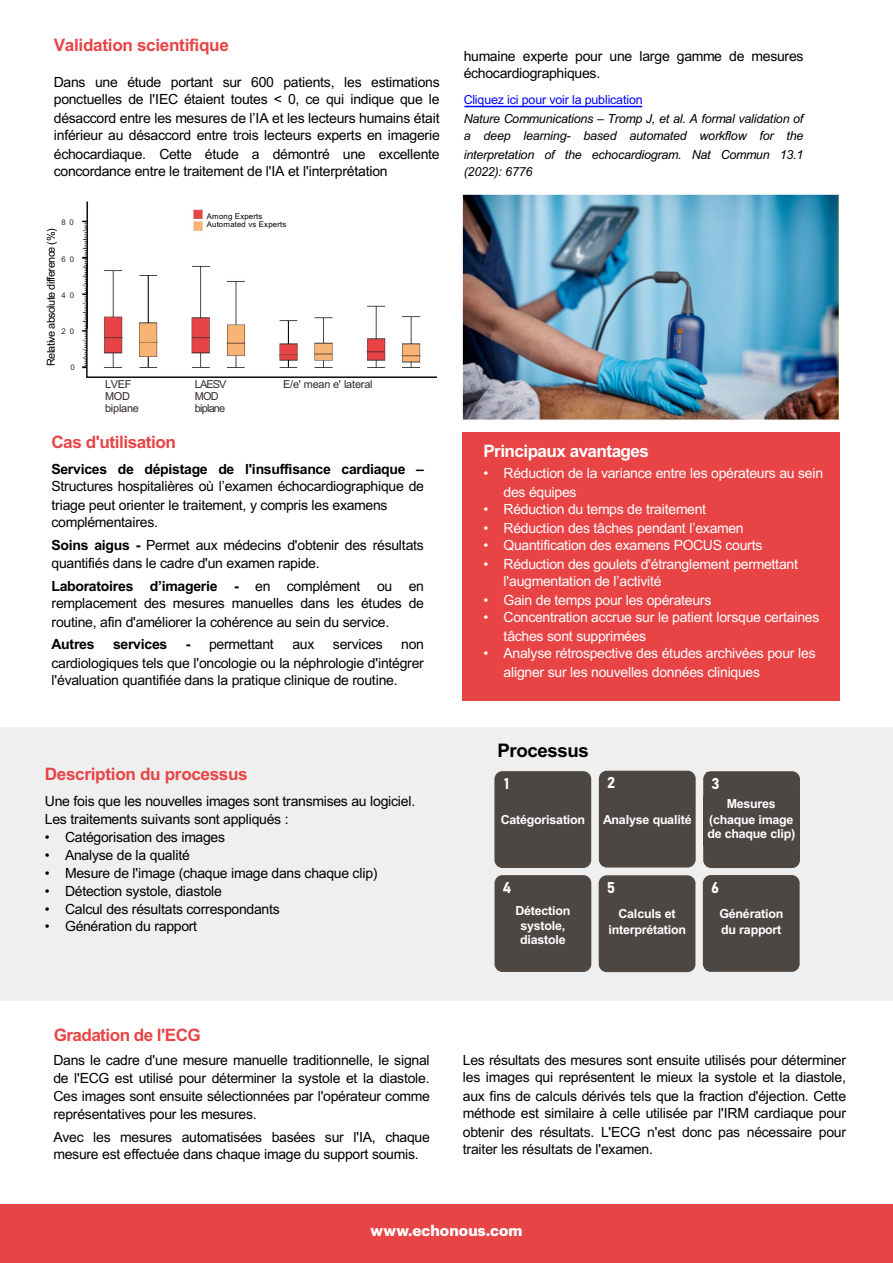
<style>
.page{position:relative;width:893px;height:1263px;background:#fff}
.page>*{position:absolute;margin:0;border:0;box-sizing:border-box;transform-origin:0 0}
.t1{font:700 18.75px "Arial";letter-spacing:-.025em;color:#000}
.t2{font:700 17.1px "Arial";letter-spacing:-.02em;color:#e84446}
.t3{font:700 17.1px "Arial";letter-spacing:-.035em;color:#fff}
.t4{font:700 15.6px "Arial";letter-spacing:.02em;color:#fff}
.t5{font:15.6px "Bahnschrift 2 bc 0000";color:#fff}
.t6{font:700 15px "Graphik";letter-spacing:.01em;color:#fff}
.t7{font:14.1px/17.2px "Arial";letter-spacing:-.02em;color:#000}
.t8{font:14.1px/18.8px "Arial";letter-spacing:-.02em;color:#fff}
.t9{font:700 14.1px "Arial";letter-spacing:-.02em;color:#000}
.t10{font:italic 12.45px/18.8px "Arial";letter-spacing:-.015em;color:#000}
.t11{font:700 12.45px/15.8px "Arial";letter-spacing:-.015em;color:#fff;text-align:center}
.t12{font:10.95px/12.3px "Arial";letter-spacing:-.025em;color:#33282a}
.t13{font:10.95px "Arial";letter-spacing:-.06em;color:#000}
.t14{font:10.95px/12.3px "Arial";letter-spacing:-.085em;color:#33282a}
.t15{font:10.95px "Arial";letter-spacing:-.08em;color:#33282a}
.t16{font:7.8px "Arial";letter-spacing:.02em;color:#000}
.t17{font:7.8px "Arial";color:#33282a}
.s1{font-weight:700}
.s2{font-style:normal;color:#00f}
</style>
<div class="page">
<img style="left:82px;top:201px;width:356px;height:177px">
<div style="left:0;top:727px;width:892px;height:273px;background:#f0efef"></div>
<div style="left:495px;top:875px;width:96px;height:97px;background:#4c4743;border-radius:8px"></div>
<div style="left:599px;top:875px;width:96px;height:97px;background:#4c4743;border-radius:8px"></div>
<div style="left:599px;top:771px;width:97px;height:96px;background:#4c4743;border-radius:8px"></div>
<div style="left:494px;top:771px;width:97px;height:97px;background:#4c4743;border-radius:8px"></div>
<div style="left:703px;top:771px;width:97px;height:97px;background:#4c4743;border-radius:8px"></div>
<div style="left:703px;top:875px;width:97px;height:97px;background:#4c4743;border-radius:8px"></div>
<img style="left:462px;top:194px;width:376px;height:226px">
<svg style="left:464px;top:106px;width:178px;height:1px"></svg>
<div style="left:462px;top:433px;width:377px;height:268px;background:#e84446"></div>
<div style="left:0;top:1204px;width:893px;height:59px;background:#e74545"></div>
<p class="t2" style="left:54px;top:33px;width:177px">Validation scientifique</p>
<p class="t7" style="left:54px;top:74px;width:387px">Dans une étude portant sur 600 patients, les estimations ponctuelles de l'IEC étaient toutes &lt; 0, ce qui indique que le</p>
<p class="t7" style="left:54px;top:110px;width:387px;line-height:16.8px">désaccord entre les mesures de l’IA et les lecteurs humains était inférieur au désaccord entre trois lecteurs experts en imagerie</p>
<p class="t7" style="left:54px;top:146px;width:387px;line-height:16.8px">échocardiaque. Cette étude a démontré une excellente concordance entre le traitement de l'IA et l'interprétation</p>
<p class="t16" style="left:207px;top:211px;width:57px">Among Experts</p>
<p class="t17" style="left:62px;top:217px;width:14px">8 0</p>
<p class="t16" style="left:207px;top:219px;width:81px">Automated vs Experts</p>
<p class="t13" style="left:44px;top:366px;width:139px;rotate:-90deg">Relative absolute difference (%)</p>
<p class="t17" style="left:62px;top:253px;width:14px">6 0</p>
<p class="t17" style="left:62px;top:290px;width:14px">4 0</p>
<p class="t17" style="left:62px;top:326px;width:14px">2 0</p>
<p class="t17" style="left:70px;top:362px;width:6px">0</p>
<p class="t12" style="left:105px;top:378px;width:28px">LVEF<br>MOD</p>
<p class="t12" style="left:105px;top:402px;width:35px">biplane</p>
<p class="t14" style="left:195px;top:378px;width:33px">LAESV<br>MOD</p>
<p class="t15" style="left:195px;top:400px;width:32px">biplane</p>
<p class="t12" style="left:283px;top:378px;width:91px">E/e' mean e' lateral</p>
<p class="t2" style="left:51px;top:429px;width:126px">Cas d'utilisation</p>
<p class="t7" style="left:51px;top:460px;width:374px"><span class="s1">Services de dépistage de l'insuffisance cardiaque –<br></span>Structures hospitalières où l’examen échocardiographique de</p>
<p class="t7" style="left:52px;top:496px;width:338px">triage peut orienter le traitement, y compris les examens complémentaires.</p>
<p class="t7" style="left:52px;top:537px;width:374px"><span class="s1">Soins aigus -</span> Permet aux médecins d'obtenir des résultats quantifiés dans le cadre d'un examen rapide.</p>
<p class="t7" style="left:52px;top:577px;width:374px"><span class="s1">Laboratoires d’imagerie -</span> en complément ou en remplacement des mesures manuelles dans les études de</p>
<p class="t7" style="left:52px;top:611px;width:339px;line-height:22px">routine, afin d'améliorer la cohérence au sein du service.<br><span class="s1">Autres</span></p>
<p class="t9" style="left:113px;top:634px;width:56px">services</p>
<p class="t7" style="left:186px;top:635px;width:89px"><span class="s1">-</span> permettant</p>
<p class="t7" style="left:292px;top:635px;width:24px">aux</p>
<p class="t7" style="left:333px;top:635px;width:51px">services</p>
<p class="t7" style="left:52px;top:634px;width:374px;line-height:18.8px;text-align:right">non<br>cardiologiques tels que l'oncologie ou la néphrologie d'intégrer</p>
<p class="t7" style="left:52px;top:671px;width:348px">l'évaluation quantifiée dans la pratique clinique de routine.</p>
<p class="t2" style="left:45px;top:762px;width:204px">Description du processus</p>
<p class="t7" style="left:45px;top:793px;width:372px">Une fois que les nouvelles images sont transmises au logiciel.<br>Les traitements suivants sont appliqués :</p>
<p class="t7" style="left:45px;top:829px;width:182px">• Catégorisation des images</p>
<p class="t7" style="left:45px;top:846px;width:146px">• Analyse de la qualité</p>
<p class="t7" style="left:45px;top:865px;width:334px">• Mesure de l'image (chaque image dans chaque clip)</p>
<p class="t7" style="left:45px;top:882px;width:179px">• Détection systole, diastole</p>
<p class="t7" style="left:45px;top:900px;width:236px">• Calcul des résultats correspondants</p>
<p class="t7" style="left:45px;top:918px;width:154px">• Génération du rapport</p>
<p class="t7" style="left:464px;top:47px;width:341px">humaine experte pour une large gamme de mesures échocardiographiques.</p>
<p class="t10" style="left:464px;top:91px;width:341px"><span class="s2">Cliquez ici pour voir la publication<br></span>Nature Communications – Tromp J, et al. A formal validation of</p>
<p class="t10" style="left:464px;top:126px;width:341px">a deep learning- based automated workflow for the interpretation of the echocardiogram. Nat Commun 13.1</p>
<p class="t10" style="left:464px;top:162px;width:70px">(2022): 6776</p>
<p class="t3" style="left:483px;top:438px;width:167px">Principaux avantages</p>
<p class="t8" style="left:504px;top:464px;width:321px;text-indent:-20px">• Réduction de la variance entre les opérateurs au sein des équipes</p>
<p class="t8" style="left:483px;top:500px;width:224px">• Réduction du temps de traitement</p>
<p class="t8" style="left:483px;top:518px;width:262px">• Réduction des tâches pendant l’examen</p>
<p class="t8" style="left:483px;top:536px;width:281px">• Quantification des examens POCUS courts</p>
<p class="t8" style="left:504px;top:555px;width:296px;line-height:17.2px;text-indent:-20px">• Réduction des goulets d'étranglement permettant l'augmentation de l’activité</p>
<p class="t8" style="left:483px;top:590px;width:230px">• Gain de temps pour les opérateurs</p>
<p class="t8" style="left:504px;top:607px;width:317px;text-indent:-20px">• Concentration accrue sur le patient lorsque certaines tâches sont supprimées</p>
<p class="t8" style="left:504px;top:643px;width:314px;text-indent:-20px">• Analyse rétrospective des études archivées pour les aligner sur les nouvelles données cliniques</p>
<p class="t1" style="left:498px;top:737px;width:93px">Processus</p>
<p class="t5" style="left:504px;top:771px;width:7px">1</p>
<p class="t11" style="left:501px;top:812px;width:86px">Catégorisation</p>
<p class="t5" style="left:607px;top:770px;width:10px">2</p>
<p class="t11" style="left:603px;top:811px;width:90px">Analyse qualité</p>
<p class="t5" style="left:711px;top:771px;width:10px">3</p>
<p class="t11" style="left:709px;top:796px;width:86px">Mesures (chaque image</p>
<p class="t11" style="left:707px;top:826px;width:89px">de chaque clip)</p>
<p class="t5" style="left:502px;top:875px;width:10px">4</p>
<p class="t11" style="left:515px;top:903px;width:57px;line-height:14.9px">Détection systole, diastole</p>
<p class="t5" style="left:607px;top:875px;width:10px">5</p>
<p class="t11" style="left:608px;top:906px;width:79px">Calculs et interprétation</p>
<p class="t5" style="left:711px;top:875px;width:9px">6</p>
<p class="t11" style="left:719px;top:906px;width:65px;text-align:left">Génération du rapport</p>
<p class="t2" style="left:54px;top:1023px;width:149px">Gradation de l'ECG</p>
<p class="t7" style="left:53px;top:1052px;width:378px">Dans le cadre d'une mesure manuelle traditionnelle, le signal de l'ECG est utilisé pour déterminer la systole et la diastole.</p>
<p class="t7" style="left:53px;top:1088px;width:378px">Ces images sont ensuite sélectionnées par l'opérateur comme représentatives pour les mesures.</p>
<p class="t7" style="left:53px;top:1128px;width:378px">Avec les mesures automatisées basées sur l'IA, chaque mesure est effectuée dans chaque image du support soumis.</p>
<p class="t7" style="left:463px;top:1051px;width:385px">Les résultats des mesures sont ensuite utilisés pour déterminer les images qui représentent le mieux la systole et la diastole,</p>
<p class="t7" style="left:463px;top:1087px;width:385px">aux fins de calculs dérivés tels que la fraction d'éjection. Cette méthode est similaire à celle utilisée par l'IRM cardiaque pour</p>
<p class="t7" style="left:463px;top:1123px;width:385px">obtenir des résultats. L'ECG n'est donc pas nécessaire pour traiter les résultats de l'examen.</p>
<p class="t4" style="left:378px;top:1218px;width:137px">www.edimex.com</p>
<p class="t6" style="left:370px;top:1218px;width:154px">www.echonous.com</p>
</div>
